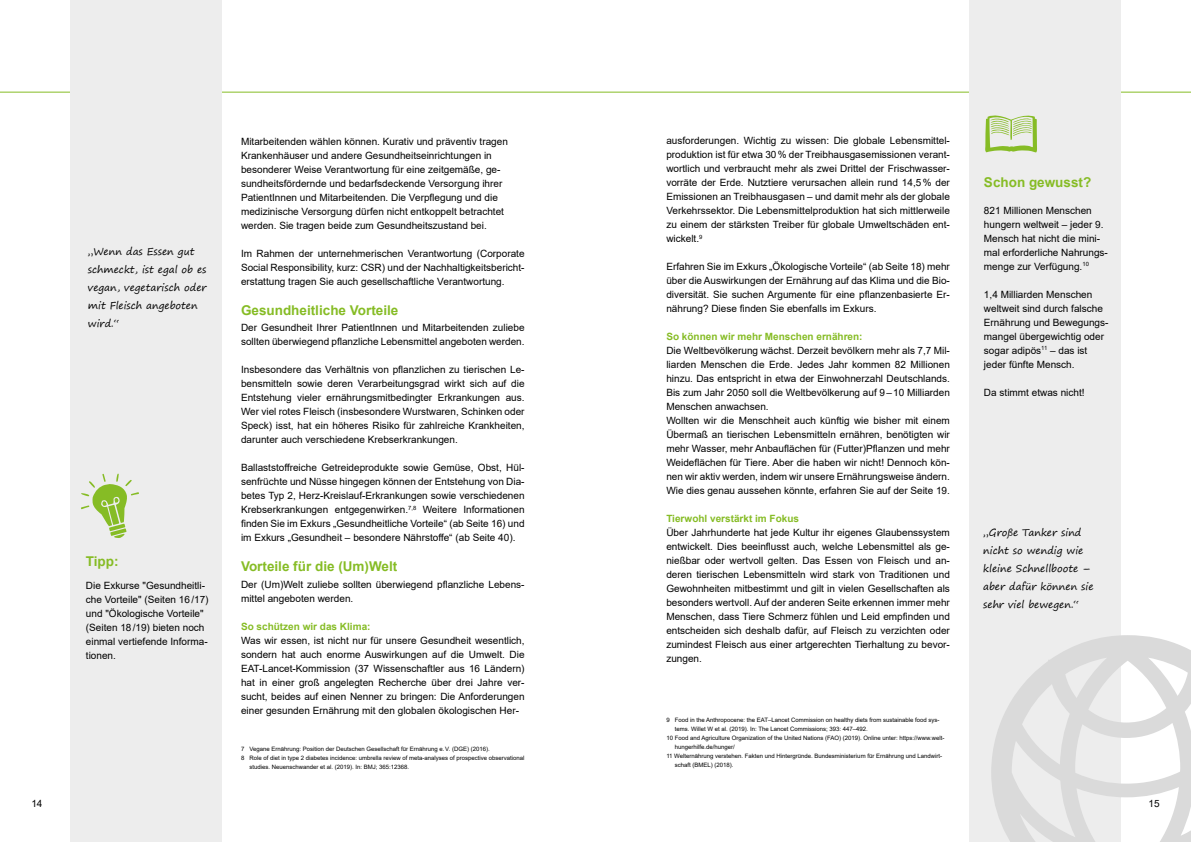
<style>
.page{position:relative;width:1191px;height:842px;background:#fff}
.page>*{position:absolute;margin:0;border:0;box-sizing:border-box;transform-origin:0 0}
.t1{font:700 13.5px "Arial";color:#86bc25}
.t2{font:10px/14px "Arial";color:#000;text-align:justify}
.t3{font:10px/18px "Segoe Print";color:#000}
.t4{font:700 10px "Arial";color:#86bc25}
.t5{font:6px "Arial";color:#000}
</style>
<div class="page">
<hr style="left:0;top:92px;width:1191px;height:1px;background:#86bc25">
<div style="left:969px;top:0;width:151px;height:842px;background:#ededed"></div>
<svg style="left:985px;top:115px;width:52px;height:37px"></svg>
<svg style="left:991px;top:635px;width:200px;height:207px"></svg>
<div style="left:71px;top:0;width:151px;height:842px;background:#ededed"></div>
<svg style="left:81px;top:474px;width:58px;height:64px"></svg>
<p class="t2" style="left:31px;top:796px;width:13px">14</p>
<p class="t3" style="left:88px;top:242px;width:120px">„Wenn das Essen gut schmeckt, ist egal ob es vegan, vegetarisch oder mit Fleisch angeboten wird.“</p>
<h1 class="t1" style="left:86px;top:552px;width:34px">Tipp:</h1>
<p class="t2" style="left:86px;top:578px;width:124px;text-align:left">Die Exkurse "Gesundheitli&shy;che Vorteile" (Seiten 16/17) und "Ökologische Vorteile" (Seiten 18/19) bieten noch einmal vertiefende Informa&shy;tionen.</p>
<p class="t2" style="left:241px;top:134px;width:268px;text-align:left">Mitarbeitenden wählen können. Kurativ und präventiv tragen Krankenhäuser und andere Gesundheitseinrichtungen in besonderer Weise Verantwortung für eine zeitgemäße, ge&shy;sundheitsfördernde und bedarfsdeckende Versorgung ihrer PatientInnen und Mitarbeitenden. Die Verpflegung und die medizinische Versorgung dürfen nicht entkoppelt betrachtet werden. Sie tragen beide zum Gesundheitszustand bei.</p>
<p class="t2" style="left:241px;top:246px;width:285px">Im Rahmen der unternehmerischen Verantwortung (Corporate Social Responsibility, kurz: CSR) und der Nachhaltigkeitsbericht&shy;erstattung tragen Sie auch gesellschaftliche Verantwortung.</p>
<h1 class="t1" style="left:241px;top:301px;width:159px">Gesundheitliche Vorteile</h1>
<p class="t2" style="left:241px;top:321px;width:285px">Der Gesundheit Ihrer PatientInnen und Mitarbeitenden zuliebe sollten überwiegend pflanzliche Lebensmittel angeboten werden.</p>
<p class="t2" style="left:241px;top:363px;width:285px">Insbesondere das Verhältnis von pflanzlichen zu tierischen Le&shy;bensmitteln sowie deren Verarbeitungsgrad wirkt sich auf die Entstehung vieler ernährungsmitbedingter Erkrankungen aus.<br>Wer viel rotes Fleisch (insbesondere Wurstwaren, Schinken oder Speck) isst, hat ein höheres Risiko für zahlreiche Krankheiten, darunter auch verschiedene Krebserkrankungen.</p>
<p class="t2" style="left:241px;top:461px;width:285px">Ballaststoffreiche Getreideprodukte sowie Gemüse, Obst, Hül&shy;senfrüchte und Nüsse hingegen können der Entstehung von Dia&shy;betes Typ 2, Herz-Kreislauf-Erkrankungen sowie verschiedenen Krebserkrankungen entgegenwirken.<sup>7,8</sup> Weitere Informationen finden Sie im Exkurs „Gesundheitliche Vorteile“ (ab Seite 16) und im Exkurs „Gesundheit – besondere Nährstoffe“ (ab Seite 40).</p>
<h1 class="t1" style="left:241px;top:557px;width:158px">Vorteile für die (Um)Welt</h1>
<p class="t2" style="left:241px;top:577px;width:285px">Der (Um)Welt zuliebe sollten überwiegend pflanzliche Lebens&shy;mittel angeboten werden.</p>
<p class="t4" style="left:241px;top:619px;width:131px">So schützen wir das Klima:</p>
<p class="t2" style="left:241px;top:633px;width:285px">Was wir essen, ist nicht nur für unsere Gesundheit wesentlich, sondern hat auch enorme Auswirkungen auf die Umwelt. Die EAT-Lancet-Kommission (37 Wissenschaftler aus 16 Ländern) hat in einer groß angelegten Recherche über drei Jahre ver&shy;sucht, beides auf einen Nenner zu bringen: Die Anforderungen einer gesunden Ernährung mit den globalen ökologischen Her-</p>
<p class="t5" style="left:241px;top:744px;width:250px">7 Vegane Ernährung: Position der Deutschen Gesellschaft für Ernährung e.V. (DGE) (2016).</p>
<p class="t5" style="left:241px;top:753px;width:285px">8 Role of diet in type 2 diabetes incidence: umbrella review of meta-analyses of prospective observational</p>
<p class="t5" style="left:249px;top:762px;width:161px">studies. Neuenschwander et al. (2019). In: BMJ; 365:12368.</p>
<p class="t2" style="left:666px;top:133px;width:285px">ausforderungen. Wichtig zu wissen: Die globale Lebensmittel&shy;produktion ist für etwa 30% der Treibhausgasemissionen verant&shy;wortlich und verbraucht mehr als zwei Drittel der Frischwasser&shy;vorräte der Erde. Nutztiere verursachen allein rund 14,5% der Emissionen an Treibhausgasen – und damit mehr als der globale Verkehrssektor. Die Lebensmittelproduktion hat sich mittlerweile zu einem der stärksten Treiber für globale Umweltschäden ent&shy;wickelt.<sup>9</sup></p>
<p class="t2" style="left:666px;top:259px;width:285px">Erfahren Sie im Exkurs „Ökologische Vorteile“ (ab Seite 18) mehr über die Auswirkungen der Ernährung auf das Klima und die Bio&shy;diversität. Sie suchen Argumente für eine pflanzenbasierte Er&shy;nährung? Diese finden Sie ebenfalls im Exkurs.</p>
<p class="t4" style="left:666px;top:329px;width:198px">So können wir mehr Menschen ernähren:</p>
<p class="t2" style="left:666px;top:343px;width:285px;text-align:left">Die Weltbevölkerung wächst. Derzeit bevölkern mehr als 7,7 Mil&shy;liarden Menschen die Erde. Jedes Jahr kommen 82 Millionen hinzu. Das entspricht in etwa der Einwohnerzahl Deutschlands.<br>Bis zum Jahr 2050 soll die Weltbevölkerung auf 9–10 Milliarden Menschen anwachsen.<br>Wollten wir die Menschheit auch künftig wie bisher mit einem Übermaß an tierischen Lebensmitteln ernähren, benötigten wir mehr Wasser, mehr Anbauflächen für (Futter)Pflanzen und mehr Weideflächen für Tiere. Aber die haben wir nicht! Dennoch kön&shy;nen wir aktiv werden, indem wir unsere Ernährungsweise ändern.<br>Wie dies genau aussehen könnte, erfahren Sie auf der Seite 19.</p>
<p class="t4" style="left:666px;top:511px;width:134px">Tierwohl verstärkt im Fokus</p>
<p class="t2" style="left:666px;top:525px;width:285px">Über Jahrhunderte hat jede Kultur ihr eigenes Glaubenssystem entwickelt. Dies beeinflusst auch, welche Lebensmittel als ge&shy;nießbar oder wertvoll gelten. Das Essen von Fleisch und an&shy;deren tierischen Lebensmitteln wird stark von Traditionen und Gewohnheiten mitbestimmt und gilt in vielen Gesellschaften als besonders wertvoll. Auf der anderen Seite erkennen immer mehr Menschen, dass Tiere Schmerz fühlen und Leid empfinden und entscheiden sich deshalb dafür, auf Fleisch zu verzichten oder zumindest Fleisch aus einer artgerechten Tierhaltung zu bevor&shy;zungen.</p>
<p class="t5" style="left:666px;top:716px;width:275px">9 Food in the Anthropocene: the EAT–Lancet Commission on healthy diets from sustainable food sys-</p>
<p class="t5" style="left:674px;top:725px;width:194px">tems. Willet W et al. (2019). In: The Lancet Commissions; 393: 447–492.</p>
<p class="t5" style="left:666px;top:734px;width:280px">10 Food and Agriculture Organization of the United Nations (FAO) (2019). Online unter: https://www.welt-</p>
<p class="t5" style="left:674px;top:743px;width:62px">hungerhilfe.de/hunger/</p>
<p class="t5" style="left:666px;top:752px;width:277px">11 Welternährung verstehen. Fakten und Hintergründe. Bundesministerium für Ernährung und Landwirt-</p>
<p class="t5" style="left:674px;top:761px;width:60px">schaft (BMEL) (2018).</p>
<h1 class="t1" style="left:984px;top:173px;width:109px">Schon gewusst?</h1>
<p class="t2" style="left:984px;top:203px;width:125px;text-align:left">821 Millionen Menschen hungern weltweit – jeder 9.<br>Mensch hat nicht die mini&shy;mal erforderliche Nahrungs&shy;menge zur Verfügung.<sup>10</sup></p>
<p class="t2" style="left:984px;top:287px;width:126px;text-align:left">1,4 Milliarden Menschen weltweit sind durch falsche<br>Ernährung und Bewegungs&shy;mangel übergewichtig oder sogar adipös<sup>11</sup> – das ist jeder fünfte Mensch.</p>
<p class="t2" style="left:984px;top:385px;width:102px">Da stimmt etwas nicht!</p>
<p class="t3" style="left:983px;top:523px;width:112px">„Große Tanker sind nicht so wendig wie kleine Schnellboote – aber dafür können sie sehr viel bewegen.“</p>
<p class="t2" style="left:1148px;top:796px;width:13px">15</p>
</div>
